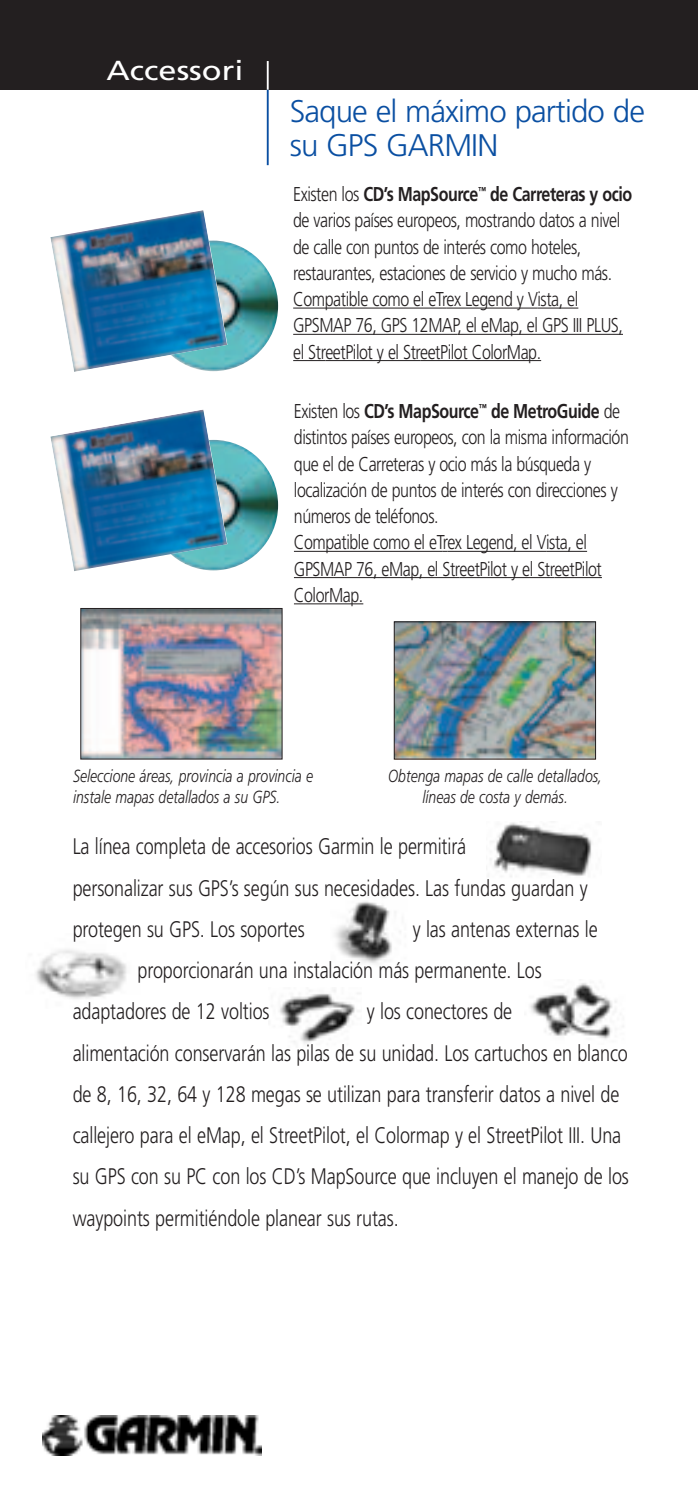
<style>
.page{position:relative;width:698px;height:1488px;background:#fff}
.page>*{position:absolute;margin:0;border:0;box-sizing:border-box;transform-origin:0 0}
.t1{font:300 31.25px/34px "Frutiger";letter-spacing:-.03em;color:#0a4fa2}
.t2{font:27.5px "Frutiger";color:#fff;scale:1.18 1}
.t3{font:300 22.5px/41.2px "Frutiger";letter-spacing:-.005em;color:#231f20;scale:.8 1}
.t4{font:300 20px/26.2px "Frutiger";letter-spacing:-.03em;color:#231f20;scale:.8 1}
.t5{font:italic 300 17.5px/21px "Frutiger";color:#231f20;scale:.8 1}
.s1{font-weight:700}
</style>
<div class="page">
<div style="left:1px;top:0;width:697px;height:90px;background:#231f20"></div>
<svg style="left:267px;top:61px;width:1px;height:29px"></svg>
<hr style="left:267px;top:90px;width:1px;height:75px;background:#0a4fa2">
<img style="left:530px;top:983px;width:94px;height:56px">
<img style="left:279px;top:989px;width:81px;height:55px">
<img style="left:35px;top:949px;width:92px;height:50px">
<img style="left:335px;top:896px;width:66px;height:68px">
<img style="left:490px;top:822px;width:102px;height:55px">
<img style="left:42px;top:1415px;width:220px;height:40px">
<img style="left:82px;top:610px;width:198px;height:147px">
<img style="left:395px;top:623px;width:199px;height:134px">
<div style="left:393px;top:621px;width:203px;height:138px;border:1px solid #231f20"></div>
<img style="left:149px;top:440px;width:129px;height:130px;border-radius:50%">
<img style="left:50px;top:409px;width:177px;height:162px">
<hr style="left:293px;top:307px;width:149px;height:1px;background:#231f20">
<hr style="left:446px;top:307px;width:91px;height:1px;background:#231f20">
<hr style="left:537px;top:307px;width:41px;height:1px;background:#231f20">
<hr style="left:293px;top:334px;width:164px;height:1px;background:#231f20">
<hr style="left:457px;top:334px;width:166px;height:1px;background:#231f20">
<hr style="left:293px;top:360px;width:32px;height:1px;background:#231f20">
<hr style="left:325px;top:360px;width:95px;height:1px;background:#231f20">
<hr style="left:420px;top:360px;width:121px;height:1px;background:#231f20">
<img style="left:149px;top:241px;width:129px;height:130px;border-radius:50%">
<img style="left:50px;top:210px;width:177px;height:162px">
<hr style="left:294px;top:551px;width:148px;height:1px;background:#231f20">
<hr style="left:447px;top:551px;width:99px;height:1px;background:#231f20">
<hr style="left:546px;top:551px;width:41px;height:1px;background:#231f20">
<hr style="left:294px;top:577px;width:165px;height:1px;background:#231f20">
<hr style="left:459px;top:577px;width:95px;height:1px;background:#231f20">
<hr style="left:554px;top:577px;width:48px;height:1px;background:#231f20">
<hr style="left:294px;top:603px;width:69px;height:1px;background:#231f20">
<h2 class="t2" style="left:106px;top:60px;width:118px">Accessori</h2>
<h1 class="t1" style="left:290px;top:97px;width:356px">Saque el máximo partido de su GPS GARMIN</h1>
<p class="t4" style="left:293px;top:182px;width:425px">Existen los <span class="s1">CD’s MapSource</span><sup>™</sup> <span class="s1">de Carreteras y ocio </span>de varios países europeos, mostrando datos a nivel de calle con puntos de interés como hoteles, restaurantes, estaciones de servicio y mucho más.<br>Compatible como el eTrex Legend y Vista, el GPSMAP 76, GPS 12MAP, el eMap, el GPS III PLUS, el StreetPilot y el StreetPilot ColorMap.</p>
<p class="t4" style="left:294px;top:399px;width:420px">Existen los <span class="s1">CD’s MapSource</span><sup>™</sup> <span class="s1">de MetroGuide</span> de distintos países europeos, con la misma información que el de Carreteras y ocio más la búsqueda y localización de puntos de interés con direcciones y números de teléfonos.<br>Compatible como el eTrex Legend, el Vista, el GPSMAP 76, eMap, el StreetPilot y el StreetPilot ColorMap.</p>
<p class="t5" style="left:73px;top:767px;width:301px">Seleccione áreas, provincia a provincia e instale mapas detallados a su GPS.</p>
<p class="t5" style="left:388px;top:767px;width:269px;text-align:center">Obtenga mapas de calle detallados, líneas de costa y demás.</p>
<p class="t3" style="left:73px;top:827px;width:645px">La línea completa de accesorios Garmin le permitirá<br>personalizar sus GPS’s según sus necesidades. Las fundas guardan y protegen su GPS. Los soportes</p>
<p class="t3" style="left:412px;top:910px;width:233px">y las antenas externas le</p>
<p class="t3" style="left:137px;top:951px;width:506px">proporcionarán una instalación más permanente. Los</p>
<p class="t3" style="left:73px;top:992px;width:247px">adaptadores de 12 voltios</p>
<p class="t3" style="left:73px;top:992px;width:696px;text-indent:294px">y los conectores de<br>alimentación conservarán las pilas de su unidad. Los cartuchos en blanco de 8, 16, 32, 64 y 128 megas se utilizan para transferir datos a nivel de callejero para el eMap, el StreetPilot, el Colormap y el StreetPilot III. Una su GPS con su PC con los CD’s MapSource que incluyen el manejo de los waypoints permitiéndole planear sus rutas.</p>
</div>
